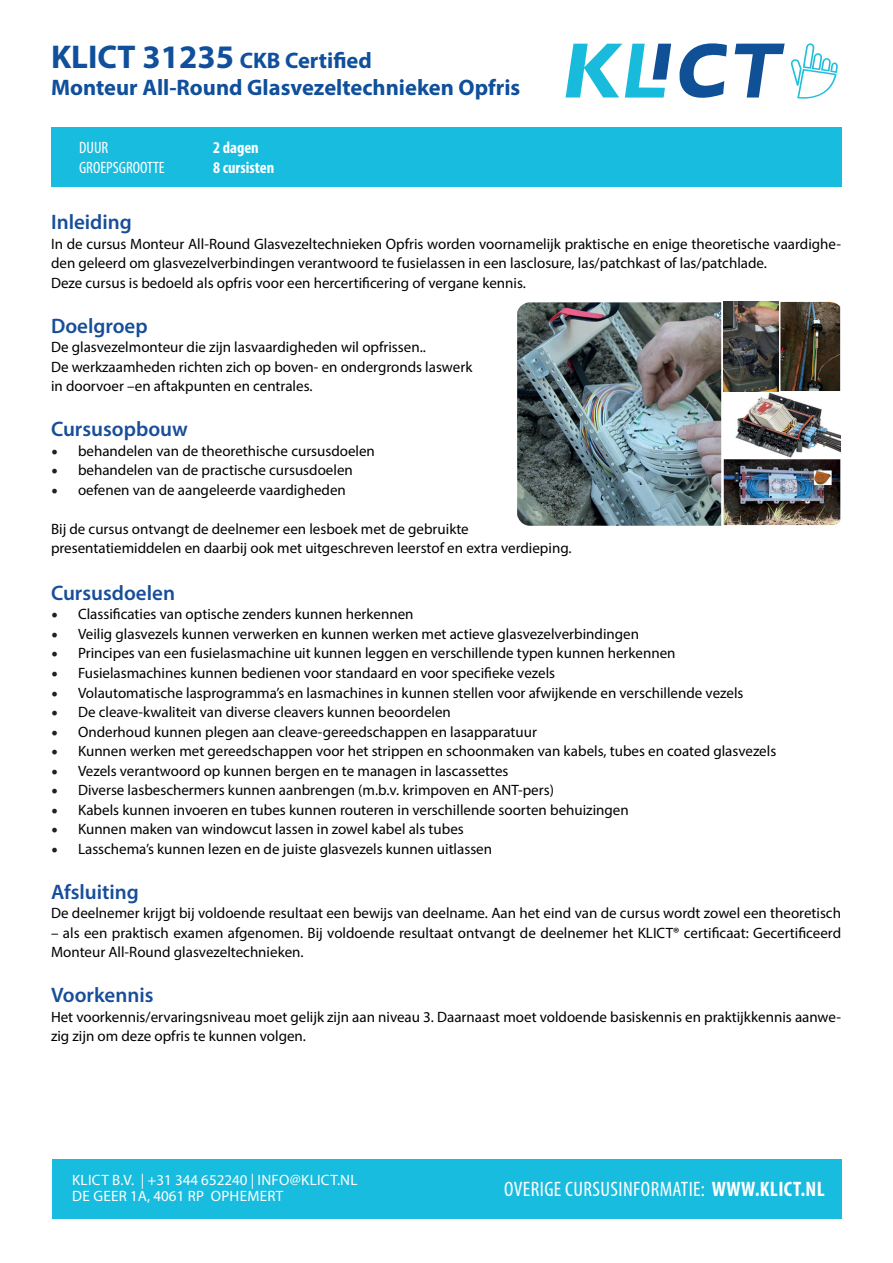
<style>
.page{position:relative;width:893px;height:1263px;background:#fff}
.page>*{position:absolute;margin:0;border:0;box-sizing:border-box;transform-origin:0 0}
.t1{font:700 22.5px/27px "Myriad Pro";color:#0f4f9b}
.t2{font:600 21px "Myriad Pro";color:#184e99}
.t3{font:condensed 21px "Myriad Pro";letter-spacing:.02em;color:#fff}
.t4{font:condensed 16.5px "Myriad Pro";color:#fff}
.t5{font:700 condensed 16.5px "Myriad Pro";color:#fff}
.t6{font:15px/19.5px "Myriad Pro";color:#000001}
.t7{font:15px/16.5px "Myriad Pro";letter-spacing:.02em;color:#fff}
.s1{font-size:33px}
.s2{font-family:"Minion Pro";font-size:18px;color:#231f20}
.s3{font-weight:700}
</style>
<div class="page">
<div style="left:51px;top:127px;width:790px;height:60px;background:#18bcdf"></div>
<div style="left:52px;top:1159px;width:789px;height:59px;background:#18bcdf"></div>
<img style="left:517px;top:302px;width:204px;height:224px">
<img style="left:724px;top:302px;width:54px;height:89px">
<img style="left:724px;top:393px;width:116px;height:132px">
<img style="left:780px;top:302px;width:60px;height:89px">
<svg style="left:566px;top:43px;width:161px;height:55px"></svg>
<svg style="left:735px;top:43px;width:103px;height:56px"></svg>
<h1 class="t1" style="left:51px;top:46px;width:471px"><span class="s1">KLICT 31235</span> CKB Certified<br>Monteur All-Round Glasvezeltechnieken Opfris</h1>
<p class="t4" style="left:79px;top:138px;width:31px">DUUR</p>
<p class="t5" style="left:213px;top:138px;width:47px">2 dagen</p>
<p class="t4" style="left:79px;top:158px;width:87px">GROEPSGROOTTE</p>
<p class="t5" style="left:213px;top:157px;width:63px">8 cursisten</p>
<h2 class="t2" style="left:51px;top:209px;width:82px">Inleiding</h2>
<p class="t6" style="left:51px;top:234px;width:792px">In de cursus Monteur All-Round Glasvezeltechnieken Opfris worden voornamelijk praktische en enige theoretische vaardighe&shy;den geleerd om glasvezelverbindingen verantwoord te fusielassen in een lasclosure, las/patchkast of las/patchlade.<br>Deze cursus is bedoeld als opfris voor een hercertificering of vergane kennis.</p>
<h2 class="t2" style="left:51px;top:312px;width:98px">Doelgroep</h2>
<p class="t6" style="left:51px;top:337px;width:423px">De glasvezelmonteur die zijn lasvaardigheden wil opfrissen..<br>De werkzaamheden richten zich op boven- en ondergronds laswerk in doorvoer –en aftakpunten en centrales.</p>
<h2 class="t2" style="left:51px;top:416px;width:138px">Cursusopbouw</h2>
<p class="t6" style="left:51px;top:441px;width:325px"><span class="s2">•</span> behandelen van de theorethische cursusdoelen</p>
<p class="t6" style="left:51px;top:460px;width:303px"><span class="s2">•</span> behandelen van de practische cursusdoelen</p>
<p class="t6" style="left:51px;top:480px;width:296px"><span class="s2">•</span> oefenen van de aangeleerde vaardigheden</p>
<p class="t6" style="left:51px;top:519px;width:522px">Bij de cursus ontvangt de deelnemer een lesboek met de gebruikte presentatiemiddelen en daarbij ook met uitgeschreven leerstof en extra verdieping.</p>
<h2 class="t2" style="left:51px;top:579px;width:126px">Cursusdoelen</h2>
<p class="t6" style="left:51px;top:604px;width:364px"><span class="s2">•</span> Classificaties van optische zenders kunnen herkennen</p>
<p class="t6" style="left:51px;top:624px;width:590px"><span class="s2">•</span> Veilig glasvezels kunnen verwerken en kunnen werken met actieve glasvezelverbindingen</p>
<p class="t6" style="left:51px;top:643px;width:626px"><span class="s2">•</span> Principes van een fusielasmachine uit kunnen leggen en verschillende typen kunnen herkennen</p>
<p class="t6" style="left:51px;top:663px;width:506px"><span class="s2">•</span> Fusielasmachines kunnen bedienen voor standaard en voor specifieke vezels</p>
<p class="t6" style="left:51px;top:682px;width:694px"><span class="s2">•</span> Volautomatische lasprogramma’s en lasmachines in kunnen stellen voor afwijkende en verschillende vezels</p>
<p class="t6" style="left:51px;top:702px;width:401px"><span class="s2">•</span> De cleave-kwaliteit van diverse cleavers kunnen beoordelen</p>
<p class="t6" style="left:51px;top:721px;width:487px"><span class="s2">•</span> Onderhoud kunnen plegen aan cleave-gereedschappen en lasapparatuur</p>
<p class="t6" style="left:51px;top:741px;width:727px"><span class="s2">•</span> Kunnen werken met gereedschappen voor het strippen en schoonmaken van kabels, tubes en coated glasvezels</p>
<p class="t6" style="left:51px;top:760px;width:459px"><span class="s2">•</span> Vezels verantwoord op kunnen bergen en te managen in lascassettes</p>
<p class="t6" style="left:51px;top:780px;width:504px"><span class="s2">•</span> Diverse lasbeschermers kunnen aanbrengen (m.b.v. krimpoven en ANT-pers)</p>
<p class="t6" style="left:51px;top:799px;width:579px"><span class="s2">•</span> Kabels kunnen invoeren en tubes kunnen routeren in verschillende soorten behuizingen</p>
<p class="t6" style="left:51px;top:819px;width:414px"><span class="s2">•</span> Kunnen maken van windowcut lassen in zowel kabel als tubes</p>
<p class="t6" style="left:51px;top:838px;width:443px"><span class="s2">•</span> Lasschema’s kunnen lezen en de juiste glasvezels kunnen uitlassen</p>
<h2 class="t2" style="left:51px;top:878px;width:89px">Afsluiting</h2>
<p class="t6" style="left:51px;top:903px;width:791px">De deelnemer krijgt bij voldoende resultaat een bewijs van deelname. Aan het eind van de cursus wordt zowel een theoretisch</p>
<p class="t6" style="left:51px;top:922px;width:792px">– als een praktisch examen afgenomen. Bij voldoende resultaat ontvangt de deelnemer het KLICT® certificaat: Gecertificeerd<br>Monteur All-Round glasvezeltechnieken.</p>
<h2 class="t2" style="left:51px;top:981px;width:104px">Voorkennis</h2>
<p class="t6" style="left:51px;top:1006px;width:792px">Het voorkennis/ervaringsniveau moet gelijk zijn aan niveau 3. Daarnaast moet voldoende basiskennis en praktijkkennis aanwe&shy;zig zijn om deze opfris te kunnen volgen.</p>
<p class="t7" style="left:72px;top:1171px;width:287px">KLICT B.V. | +31 344 652240 | INFO@KLICT.NL<br>DE GEER 1A, 4061 RP OPHEMERT</p>
<h2 class="t3" style="left:504px;top:1176px;width:322px">OVERIGE CURSUSINFORMATIE: <span class="s3">WWW.KLICT.NL</span></h2>
</div>
